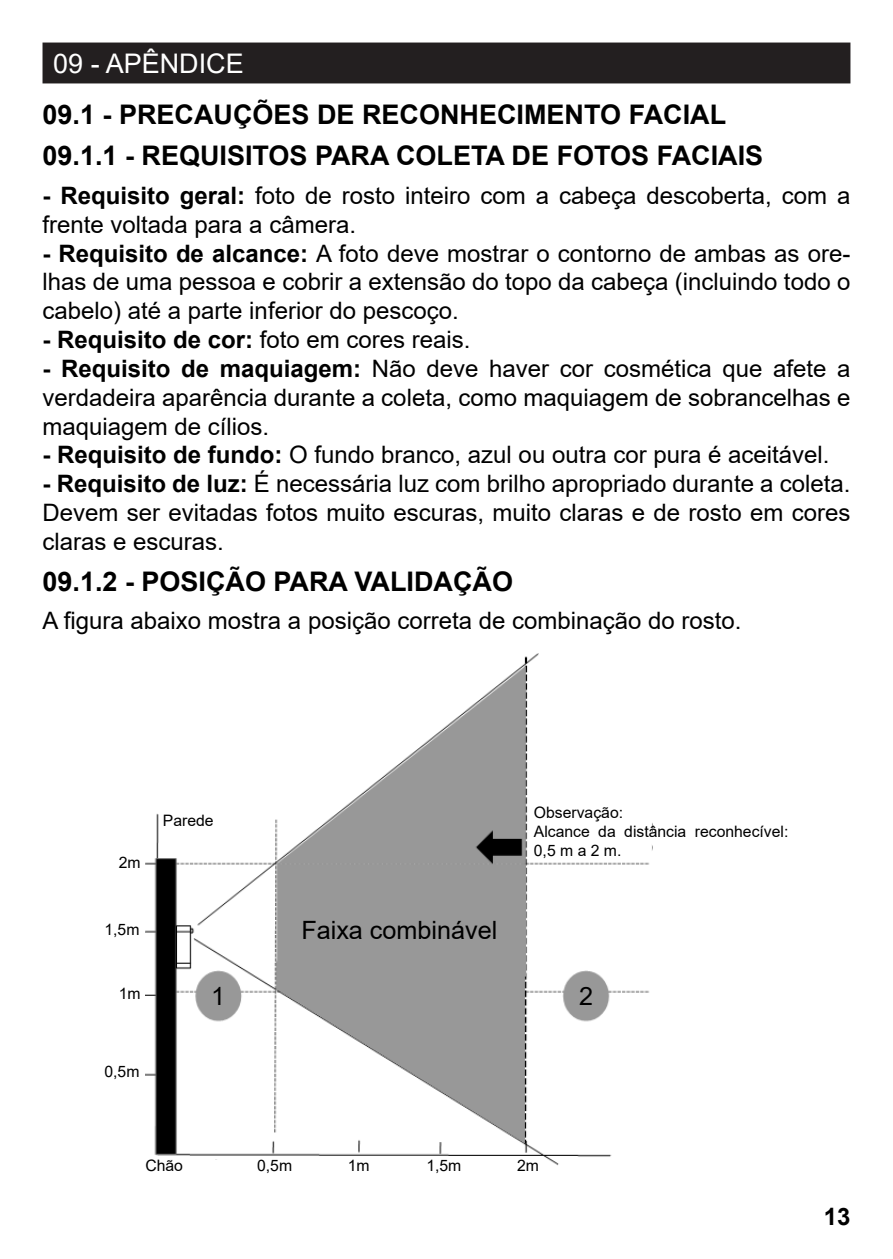
<style>
.page{position:relative;width:893px;height:1259px;background:#fff}
.page>*{position:absolute;margin:0;border:0;box-sizing:border-box;transform-origin:0 0}
.t1{font:700 27px "Arial";color:#000}
.t2{font:27px "Arial";color:#fff}
.t3{font:25.2px "Arial";color:#000}
.t4{font:24px/28.8px "Arial";color:#000;text-align:justify}
.t5{font:700 24px "Arial";color:#000}
.t6{font:15.9px/18.9px "Arial";color:#000}
.s1{font-weight:700}
</style>
<div class="page">
<div style="left:44px;top:44px;width:805px;height:38px;background:#231f20"></div>
<div style="left:43px;top:43px;width:807px;height:40px;border:3px solid #231f20"></div>
<img style="left:146px;top:653px;width:503px;height:513px">
<div style="left:162px;top:814px;width:36px;height:18px;background:#fff"></div>
<div style="left:158px;top:1159px;width:378px;height:15px;background:#fff"></div>
<div style="left:529px;top:790px;width:123px;height:66px;background:#fff"></div>
<div style="left:321px;top:898px;width:162px;height:33px;background:#989898"></div>
<div style="left:571px;top:980px;width:27px;height:32px;background:#989898"></div>
<div style="left:209px;top:979px;width:20px;height:32px;background:#989898"></div>
<p class="t2" style="left:53px;top:45px;width:192px">09 - APÊNDICE</p>
<p class="t1" style="left:43px;top:96px;width:685px">09.1 - PRECAUÇÕES DE RECONHECIMENTO FACIAL</p>
<p class="t1" style="left:43px;top:137px;width:722px">09.1.1 - REQUISITOS PARA COLETA DE FOTOS FACIAIS</p>
<p class="t4" style="left:43px;top:181px;width:809px"><span class="s1">- Requisito geral:</span> foto de rosto inteiro com a cabeça descoberta, com a frente voltada para a câmera.</p>
<p class="t4" style="left:43px;top:239px;width:809px"><span class="s1">- Requisito de alcance:</span> A foto deve mostrar o contorno de ambas as ore&shy;lhas de uma pessoa e cobrir a extensão do topo da cabeça (incluindo todo o cabelo) até a parte inferior do pescoço.</p>
<p class="t4" style="left:43px;top:325px;width:430px"><span class="s1">- Requisito de cor:</span> foto em cores reais.</p>
<p class="t4" style="left:43px;top:354px;width:809px"><span class="s1">- Requisito de maquiagem:</span> Não deve haver cor cosmética que afete a verdadeira aparência durante a coleta, como maquiagem de sobrancelhas e maquiagem de cílios.</p>
<p class="t4" style="left:43px;top:440px;width:788px"><span class="s1">- Requisito de fundo:</span> O fundo branco, azul ou outra cor pura é aceitável.</p>
<p class="t4" style="left:43px;top:469px;width:809px"><span class="s1">- Requisito de luz:</span> É necessária luz com brilho apropriado durante a coleta.<br>Devem ser evitadas fotos muito escuras, muito claras e de rosto em cores claras e escuras.</p>
<p class="t1" style="left:43px;top:562px;width:472px">09.1.2 - POSIÇÃO PARA VALIDAÇÃO</p>
<p class="t4" style="left:43px;top:606px;width:700px">A figura abaixo mostra a posição correta de combinação do rosto.</p>
<p class="t6" style="left:119px;top:852px;width:23px">2m</p>
<p class="t6" style="left:104px;top:919px;width:37px">1,5m</p>
<p class="t6" style="left:119px;top:983px;width:23px">1m</p>
<p class="t6" style="left:104px;top:1061px;width:37px">0,5m</p>
<p class="t6" style="left:163px;top:810px;width:52px">Parede</p>
<p class="t3" style="left:301px;top:913px;width:198px">Faixa combinável</p>
<p class="t6" style="left:534px;top:803px;width:91px">Observação:</p>
<p class="t6" style="left:534px;top:822px;width:256px">Alcance da distância reconhecível:<br>0,5 m a 2 m.</p>
<p class="t3" style="left:211px;top:979px;width:16px">1</p>
<p class="t3" style="left:579px;top:979px;width:16px">2</p>
<p class="t6" style="left:145px;top:1156px;width:39px">Chão</p>
<p class="t6" style="left:257px;top:1156px;width:37px">0,5m</p>
<p class="t6" style="left:348px;top:1156px;width:23px">1m</p>
<p class="t6" style="left:426px;top:1156px;width:37px">1,5m</p>
<p class="t6" style="left:517px;top:1156px;width:23px">2m</p>
<p class="t5" style="left:824px;top:1199px;width:28px">13</p>
</div>
